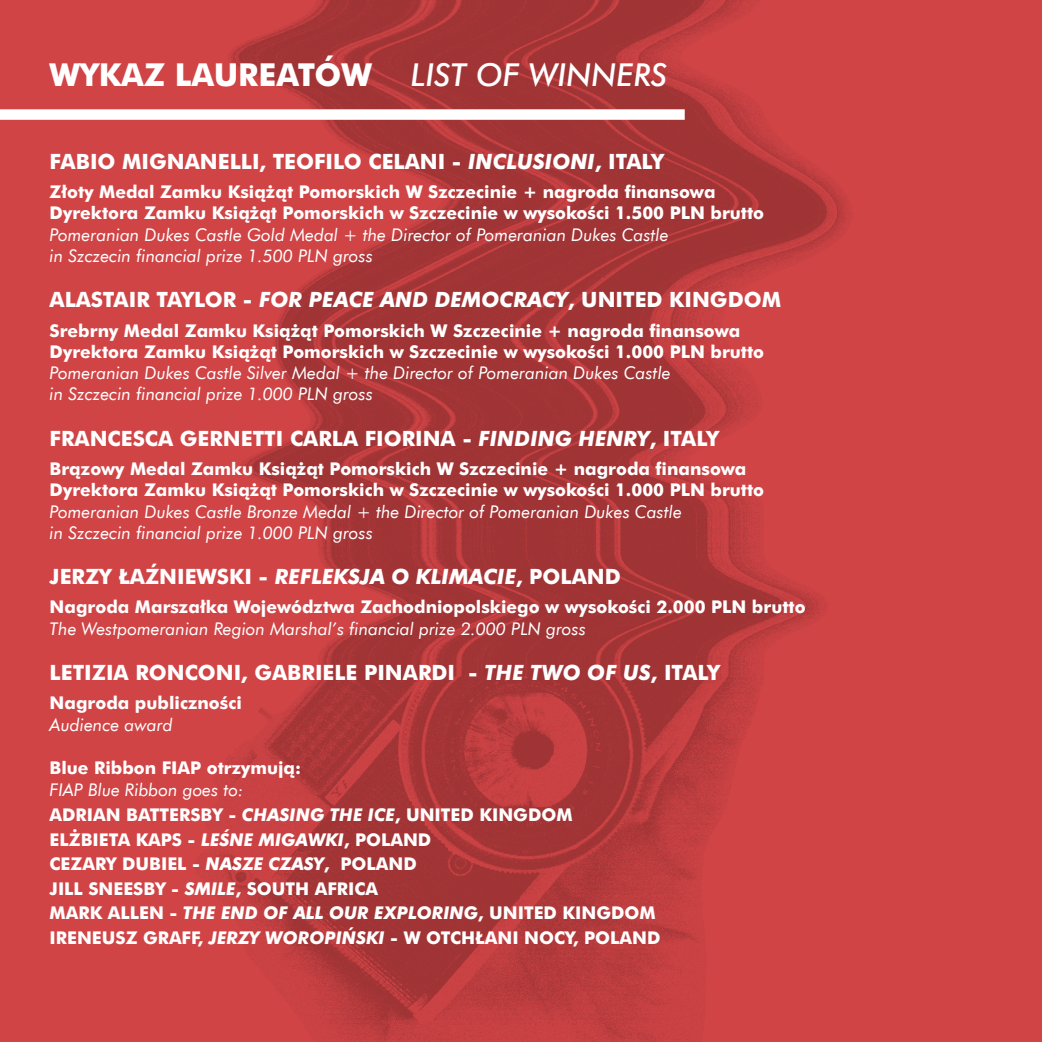
<style>
.page{position:relative;width:1042px;height:1042px;background:#fff}
.page>*{position:absolute;margin:0;border:0;box-sizing:border-box;transform-origin:0 0}
.t1{font:700 31.5px "Futura EU";color:#fff}
.t2{font:700 21px "Futura EU";color:#fff}
.t3{font:700 17.5px/24.5px "Futura EU";color:#fff}
.t4{font:italic 17.5px/21px "Futura EU";color:#fff}
.s1{font-family:"Futura Md EU";font-weight:400;font-style:italic}
.s2{font-style:italic}
</style>
<div class="page">
<img style="left:0;top:0;width:1036px;height:1042px">
<div style="left:1036px;top:0;width:6px;height:1042px;background:#d04446"></div>
<div style="left:0;top:109px;width:685px;height:11px;background:#fff"></div>
<h1 class="t1" style="left:50px;top:55px;width:619px">WYKAZ LAUREATÓW <span class="s1">LIST OF WINNERS</span></h1>
<p class="t2" style="left:50px;top:149px;width:616px">FABIO MIGNANELLI, TEOFILO CELANI - <span class="s2">INCLUSIONI</span>, ITALY</p>
<p class="t3" style="left:50px;top:182px;width:716px;line-height:21px">Złoty Medal Zamku Książąt Pomorskich W Szczecinie + nagroda finansowa<br>Dyrektora Zamku Książąt Pomorskich w Szczecinie w wysokości 1.500 PLN brutto</p>
<p class="t4" style="left:50px;top:225px;width:620px">Pomeranian Dukes Castle Gold Medal + the Director of Pomeranian Dukes Castle in Szczecin financial prize 1.500 PLN gross</p>
<p class="t2" style="left:50px;top:287px;width:733px">ALASTAIR TAYLOR - <span class="s2">FOR PEACE AND DEMOCRACY</span>, UNITED KINGDOM</p>
<p class="t3" style="left:50px;top:320px;width:716px;line-height:21px">Srebrny Medal Zamku Książąt Pomorskich W Szczecinie + nagroda finansowa<br>Dyrektora Zamku Książąt Pomorskich w Szczecinie w wysokości 1.000 PLN brutto</p>
<p class="t4" style="left:50px;top:363px;width:623px">Pomeranian Dukes Castle Silver Medal + the Director of Pomeranian Dukes Castle in Szczecin financial prize 1.000 PLN gross</p>
<p class="t2" style="left:50px;top:425px;width:671px">FRANCESCA GERNETTI CARLA FIORINA - <span class="s2">FINDING HENRY</span>, ITALY</p>
<p class="t3" style="left:50px;top:459px;width:716px;line-height:21px">Brązowy Medal Zamku Książąt Pomorskich W Szczecinie + nagroda finansowa<br>Dyrektora Zamku Książąt Pomorskich w Szczecinie w wysokości 1.000 PLN brutto</p>
<p class="t4" style="left:50px;top:501px;width:634px">Pomeranian Dukes Castle Bronze Medal + the Director of Pomeranian Dukes Castle in Szczecin financial prize 1.000 PLN gross</p>
<p class="t2" style="left:50px;top:563px;width:573px">JERZY ŁAŹNIEWSKI - <span class="s2">REFLEKSJA O KLIMACIE</span>, POLAND</p>
<p class="t3" style="left:50px;top:595px;width:757px">Nagroda Marszałka Województwa Zachodniopolskiego w wysokości 2.000 PLN brutto</p>
<p class="t4" style="left:50px;top:618px;width:538px">The Westpomeranian Region Marshal’s financial prize 2.000 PLN gross</p>
<p class="t2" style="left:50px;top:659px;width:672px">LETIZIA RONCONI, GABRIELE PINARDI - <span class="s2">THE TWO OF US</span>, ITALY</p>
<p class="t3" style="left:50px;top:691px;width:194px">Nagroda publiczności</p>
<p class="t4" style="left:50px;top:715px;width:124px">Audience award</p>
<p class="t3" style="left:50px;top:756px;width:253px">Blue Ribbon FIAP otrzymują:</p>
<p class="t4" style="left:50px;top:779px;width:195px">FIAP Blue Ribbon goes to:</p>
<p class="t3" style="left:50px;top:803px;width:612px">ADRIAN BATTERSBY - <span class="s2">CHASING THE ICE</span>, UNITED KINGDOM<br>ELŻBIETA KAPS - <span class="s2">LEŚNE MIGAWKI</span>, POLAND<br>CEZARY DUBIEL - <span class="s2">NASZE CZASY</span>, POLAND<br>JILL SNEESBY - <span class="s2">SMILE</span>, SOUTH AFRICA<br>MARK ALLEN - <span class="s2">THE END OF ALL OUR EXPLORING</span>, UNITED KINGDOM IRENEUSZ GRAFF, <span class="s2">JERZY WOROPIŃSKI</span> - W OTCHŁANI NOCY, POLAND</p>
</div>
